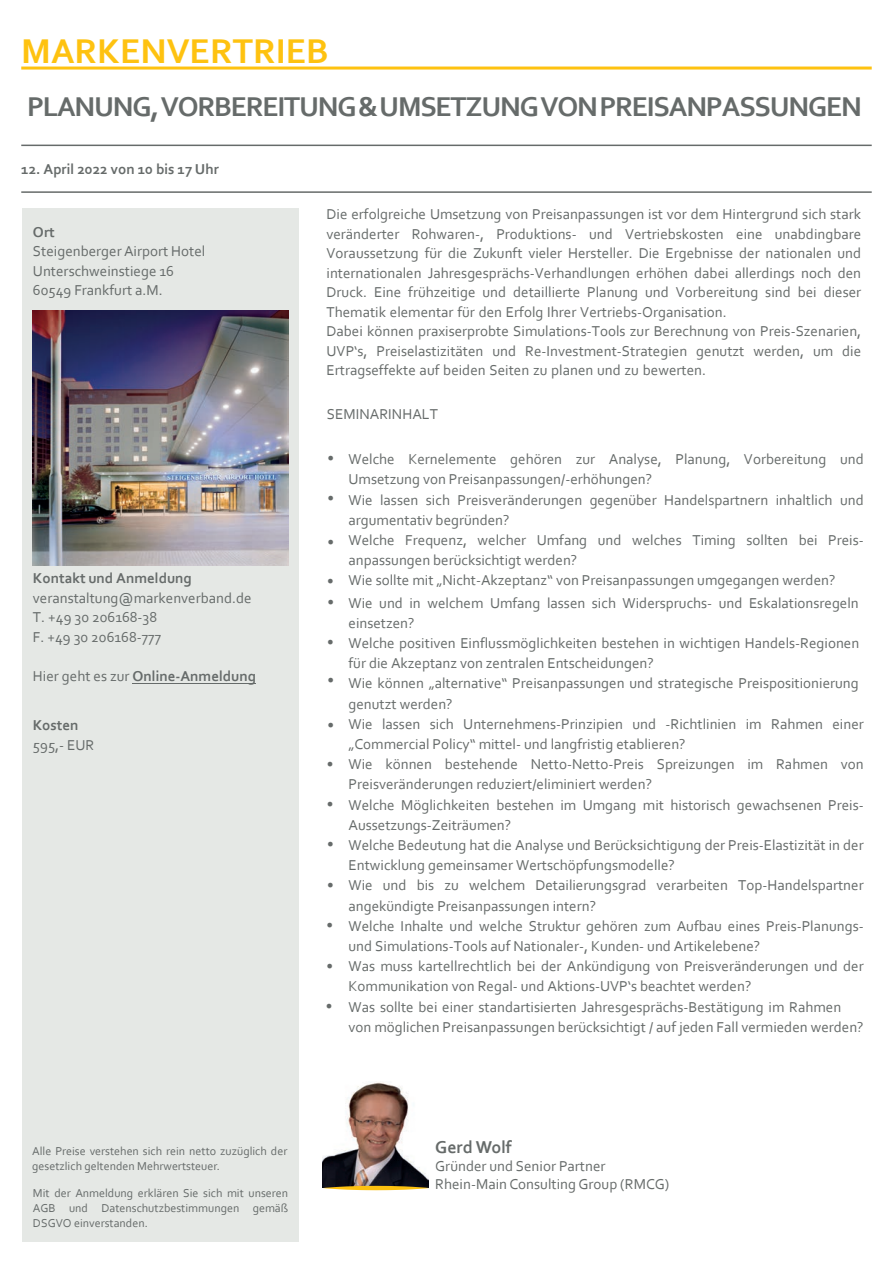
<style>
.page{position:relative;width:893px;height:1263px;background:#fff}
.page>*{position:absolute;margin:0;border:0;box-sizing:border-box;transform-origin:0 0}
.t1{font:700 36px "Corbel";color:#fec210}
.t2{font:700 28.5px "Corbel";letter-spacing:-.04em;color:#666b6a}
.t3{font:700 18px "Corbel";color:#666b6a}
.t4{font:15px/20.2px "Corbel";color:#666b6a}
.t5{font:700 15px "Corbel";color:#666b6a}
.t6{font:700 15px "Corbel";color:#666b6a}
.t7{font:12px/15px "Corbel";color:#666b6a}
.s1{font-style:inherit}
.s2{font-weight:700}
.s3{font-weight:400}
</style>
<div class="page">
<hr style="left:21px;top:67px;width:851px;height:3px;background:#fec210">
<hr style="left:21px;top:145px;width:851px;height:1px;background:#666b6a">
<hr style="left:21px;top:191px;width:851px;height:2px;background:#666b6a">
<div style="left:22px;top:208px;width:277px;height:1034px;background:#e5e8e5"></div>
<hr style="left:133px;top:683px;width:123px;height:1px;background:#666b6a">
<img style="left:322px;top:1082px;width:106px;height:105px">
<img style="left:33px;top:310px;width:255px;height:256px">
<svg style="left:323px;top:1186px;width:106px;height:4px"></svg>
<p class="t1" style="left:21px;top:28px;width:309px">MARKENVERTRIEB</p>
<p class="t2" style="left:27px;top:89px;width:836px">PLANUNG, VORBEREITUNG &amp; UMSETZUNG VON PREISANPASSUNGEN</p>
<p class="t5" style="left:21px;top:159px;width:199px"><span class="s1">1</span>2. April <span class="s1">2022</span> von 10 bis 17 Uhr</p>
<p class="t5" style="left:33px;top:222px;width:23px">Ort</p>
<p class="t4" style="left:33px;top:241px;width:174px">Steigenberger Airport Hotel</p>
<p class="t4" style="left:33px;top:260px;width:143px">Unterschweinstiege 16</p>
<p class="t4" style="left:33px;top:280px;width:131px">60549 Frankfurt a.M.</p>
<p class="t4" style="left:33px;top:568px;width:220px;line-height:19.5px"><span class="s2">Kontakt und Anmeldung </span>veranstaltung@markenverband.de<br>T. +49 30 206168-38<br>F. +49 30 206168-777</p>
<p class="t6" style="left:33px;top:666px;width:225px"><span class="s3">Hier geht es zur</span> Online-Anmeldung</p>
<p class="t5" style="left:33px;top:716px;width:47px">Kosten</p>
<p class="t4" style="left:33px;top:734px;width:63px">595,- EUR</p>
<p class="t4" style="left:327px;top:204px;width:536px;line-height:19.5px">Die erfolgreiche Umsetzung von Preisanpassungen ist vor dem Hintergrund sich stark veränderter Rohwaren-, Produktions- und Vertriebskosten eine unabdingbare Voraussetzung für die Zukunft vieler Hersteller. Die Ergebnisse der nationalen und internationalen Jahresgesprächs-Verhandlungen erhöhen dabei allerdings noch den Druck. Eine frühzeitige und detaillierte Planung und Vorbereitung sind bei dieser Thematik elementar für den Erfolg Ihrer Vertriebs-Organisation.<br>Dabei können praxiserprobte Simulations-Tools zur Berechnung von Preis-Szenarien, UVP‘s, Preiselastizitäten und Re-Investment-Strategien genutzt werden, um die Ertragseffekte auf beiden Seiten zu planen und zu bewerten.</p>
<p class="t4" style="left:327px;top:403px;width:113px">SEMINARINHALT</p>
<p class="t4" style="left:327px;top:447px;width:8px">•</p>
<p class="t4" style="left:327px;top:488px;width:8px">•</p>
<p class="t4" style="left:328px;top:532px;width:8px">•</p>
<p class="t4" style="left:327px;top:570px;width:8px">•</p>
<p class="t4" style="left:328px;top:591px;width:8px">•</p>
<p class="t4" style="left:327px;top:632px;width:8px">•</p>
<p class="t4" style="left:327px;top:670px;width:8px">•</p>
<p class="t4" style="left:327px;top:714px;width:8px">•</p>
<p class="t4" style="left:327px;top:753px;width:8px">•</p>
<p class="t4" style="left:327px;top:794px;width:8px">•</p>
<p class="t4" style="left:327px;top:834px;width:8px">•</p>
<p class="t4" style="left:327px;top:874px;width:8px">•</p>
<p class="t4" style="left:326px;top:915px;width:8px">•</p>
<p class="t4" style="left:326px;top:955px;width:8px">•</p>
<p class="t4" style="left:326px;top:996px;width:8px">•</p>
<p class="t4" style="left:349px;top:449px;width:517px">Welche Kernelemente gehören zur Analyse, Planung, Vorbereitung und Umsetzung von Preisanpassungen/-erhöhungen?<br>Wie lassen sich Preisveränderungen gegenüber Handelspartnern inhaltlich und argumentativ begründen?<br>Welche Frequenz, welcher Umfang und welches Timing sollten bei Preis&shy;anpassungen berücksichtigt werden?<br>Wie sollte mit „Nicht-Akzeptanz“ von Preisanpassungen umgegangen werden?</p>
<p class="t4" style="left:349px;top:592px;width:517px">Wie und in welchem Umfang lassen sich Widerspruchs- und Eskalationsregeln einsetzen?<br>Welche positiven Einflussmöglichkeiten bestehen in wichtigen Handels-Regionen für die Akzeptanz von zentralen Entscheidungen?<br>Wie können „alternative“ Preisanpassungen und strategische Preispositionierung genutzt werden?<br>Wie lassen sich Unternehmens-Prinzipien und -Richtlinien im Rahmen einer „Commercial Policy“ mittel- und langfristig etablieren?<br>Wie können bestehende Netto-Netto-Preis Spreizungen im Rahmen von Preisveränderungen reduziert/eliminiert werden?<br>Welche Möglichkeiten bestehen im Umgang mit historisch gewachsenen Preis-Aussetzungs-Zeiträumen?<br>Welche Bedeutung hat die Analyse und Berücksichtigung der Preis-Elastizität in der Entwicklung gemeinsamer Wertschöpfungsmodelle?<br>Wie und bis zu welchem Detailierungsgrad verarbeiten Top-Handelspartner angekündigte Preisanpassungen intern?<br>Welche Inhalte und welche Struktur gehören zum Aufbau eines Preis-Planungs&shy;und Simulations-Tools auf Nationaler-, Kunden- und Artikelebene?<br>Was muss kartellrechtlich bei der Ankündigung von Preisveränderungen und der Kommunikation von Regal- und Aktions-UVP‘s beachtet werden?<br>Was sollte bei einer standartisierten Jahresgesprächs-Bestätigung im Rahmen von möglichen Preisanpassungen berücksichtigt / auf jeden Fall vermieden werden?</p>
<p class="t7" style="left:32px;top:1143px;width:257px">Alle Preise verstehen sich rein netto zuzüglich der gesetzlich geltenden Mehrwertsteuer.</p>
<p class="t7" style="left:33px;top:1185px;width:257px;text-align:justify">Mit der Anmeldung erklären Sie sich mit unseren AGB und Datenschutzbestimmungen gemäß DSGVO einverstanden.</p>
<p class="t3" style="left:435px;top:1136px;width:78px">Gerd Wolf</p>
<p class="t4" style="left:435px;top:1156px;width:172px">Gründer und Senior Partner</p>
<p class="t4" style="left:435px;top:1174px;width:236px">Rhein-Main Consulting Group (RMCG)</p>
</div>
